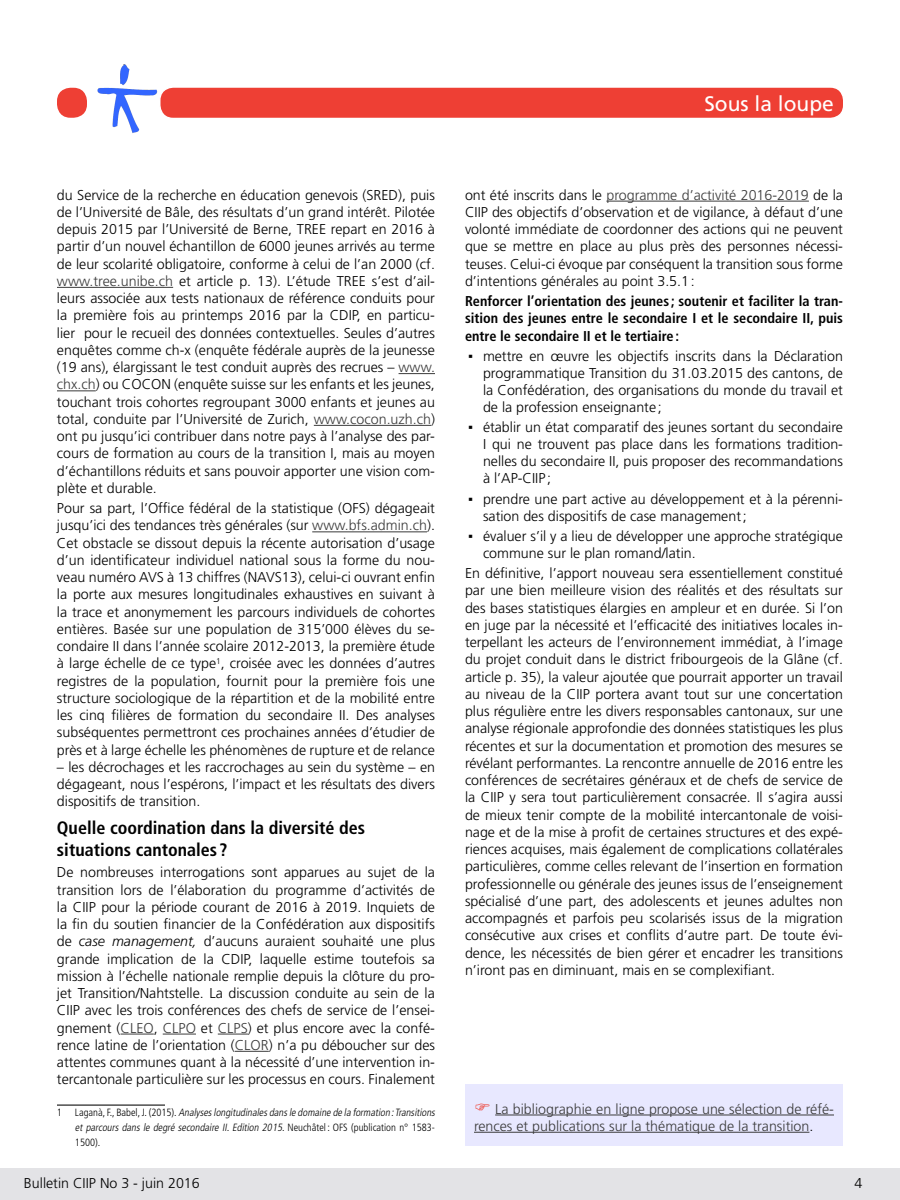
<style>
.page{position:relative;width:900px;height:1200px;background:#fff}
.page>*{position:absolute;margin:0;border:0;box-sizing:border-box;transform-origin:0 0}
.t1{font:21px "Frutiger LT Std";color:#fff}
.Titre_paragraphe1{font:700 condensed 18px/21.6px "Frutiger LT Std";color:#000}
.Note_bas_de_page{font:300 14.25px/17.2px "Frutiger LT Std";color:#000;text-align:justify}
.Puces{font:300 14.25px/17.1px "Frutiger LT Std";color:#000;text-align:justify}
.t2{font:700 condensed 14.25px/17.2px "Frutiger LT Std";color:#000;text-align:justify}
.t3{font:300 14.25px/17.2px "Frutiger LT Std";color:#3b3b3b}
.Bas_de_page_grisé{font:300 14.25px "Frutiger LT Std";color:#000}
.Note_bas_de_page-2{font:italic 300 condensed 10.5px/15px "Frutiger LT Std";color:#000}
.s1{color:#3b3b3b}
.s2{font-style:italic}
.s3{font-style:normal}
.s4{font-family:"Verdana";font-weight:400}
.s5{color:#000}
</style>
<div class="page">
<img style="left:97px;top:64px;width:61px;height:69px">
<div style="left:160px;top:87px;width:684px;height:31px;background:#ee3f34;border-radius:14px"></div>
<div style="left:159px;top:86px;width:685px;height:33px;border:2px solid #fff;border-radius:14px"></div>
<div style="left:57px;top:88px;width:30px;height:30px;background:#ee3f34;border-radius:14px"></div>
<hr style="left:57px;top:287px;width:116px;height:1px;background:#3b3b3b">
<hr style="left:399px;top:373px;width:36px;height:1px;background:#3b3b3b">
<hr style="left:57px;top:391px;width:39px;height:1px;background:#3b3b3b">
<hr style="left:314px;top:425px;width:117px;height:1px;background:#3b3b3b">
<hr style="left:312px;top:532px;width:115px;height:1px;background:#3b3b3b">
<hr style="left:121px;top:1034px;width:33px;height:1px;background:#3b3b3b">
<hr style="left:163px;top:1034px;width:33px;height:1px;background:#3b3b3b">
<hr style="left:218px;top:1034px;width:30px;height:1px;background:#3b3b3b">
<hr style="left:235px;top:1051px;width:34px;height:1px;background:#3b3b3b">
<hr style="left:57px;top:1104px;width:108px;height:2px;background:#4d4d4d">
<hr style="left:606px;top:201px;width:203px;height:1px;background:#3b3b3b">
<div style="left:465px;top:1084px;width:378px;height:62px;background:#e8e8ff"></div>
<hr style="left:495px;top:1115px;width:339px;height:1px;background:#3b3b3b">
<hr style="left:474px;top:1132px;width:335px;height:1px;background:#3b3b3b">
<div style="left:0;top:1168px;width:900px;height:32px;background:#e3e3e6"></div>
<p class="t1" style="left:704px;top:91px;width:131px">Sous la loupe</p>
<p class="Note_bas_de_page" style="left:57px;top:186px;width:380px">du Service de la recherche en éducation genevois (SRED), puis de l’Université de Bâle, des résultats d’un grand intérêt. Pilotée depuis 2015 par l’Université de Berne, TREE repart en 2016 à partir d’un nouvel échantillon de 6000 jeunes arrivés au terme de leur scolarité obligatoire, conforme à celui de l’an 2000 (cf. <span class="s1">www.tree.unibe.ch</span> et article p. 13). L’étude TREE s’est d’ail&shy;leurs associée aux tests nationaux de référence conduits pour la première fois au printemps 2016 par la CDIP, en particu&shy;lier pour le recueil des données contextuelles. Seules d’autres enquêtes comme ch-x (enquête fédérale auprès de la jeunesse (19 ans), élargissant le test conduit auprès des recrues – <span class="s1">www. chx.ch</span>) ou COCON (enquête suisse sur les enfants et les jeunes, touchant trois cohortes regroupant 3000 enfants et jeunes au total, conduite par l’Université de Zurich, <span class="s1">www.cocon.uzh.ch</span>) ont pu jusqu’ici contribuer dans notre pays à l’analyse des par&shy;cours de formation au cours de la transition I, mais au moyen d’échantillons réduits et sans pouvoir apporter une vision com&shy;plète et durable.</p>
<p class="Note_bas_de_page" style="left:57px;top:500px;width:380px">Pour sa part, l’Office fédéral de la statistique (OFS) dégageait jusqu’ici des tendances très générales (sur <span class="s1">www.bfs.admin.ch</span>).<br>Cet obstacle se dissout depuis la récente autorisation d’usage d’un identificateur individuel national sous la forme du nou&shy;veau numéro AVS à 13 chiffres (NAVS13), celui-ci ouvrant enfin la porte aux mesures longitudinales exhaustives en suivant à la trace et anonymement les parcours individuels de cohortes entières. Basée sur une population de 315’000 élèves du se&shy;condaire II dans l’année scolaire 2012-2013, la première étude à large échelle de ce type<sup>1</sup>, croisée avec les données d’autres registres de la population, fournit pour la première fois une structure sociologique de la répartition et de la mobilité entre les cinq filières de formation du secondaire II. Des analyses subséquentes permettront ces prochaines années d’étudier de près et à large échelle les phénomènes de rupture et de relance</p>
<p class="Note_bas_de_page" style="left:57px;top:759px;width:380px">– les décrochages et les raccrochages au sein du système – en dégageant, nous l’espérons, l’impact et les résultats des divers dispositifs de transition.</p>
<p class="Titre_paragraphe1" style="left:57px;top:817px;width:310px">Quelle coordination dans la diversité des situations cantonales ?</p>
<p class="Note_bas_de_page" style="left:57px;top:864px;width:380px">De nombreuses interrogations sont apparues au sujet de la transition lors de l’élaboration du programme d’activités de la CIIP pour la période courant de 2016 à 2019. Inquiets de la fin du soutien financier de la Confédération aux dispositifs de <span class="s2">case management,</span> d’aucuns auraient souhaité une plus grande implication de la CDIP, laquelle estime toutefois sa mission à l’échelle nationale remplie depuis la clôture du pro&shy;jet Transition/Nahtstelle. La discussion conduite au sein de la CIIP avec les trois conférences des chefs de service de l’ensei&shy;gnement (<span class="s1">CLEO</span>, <span class="s1">CLPO</span> et <span class="s1">CLPS</span>) et plus encore avec la confé&shy;rence latine de l’orientation (<span class="s1">CLOR</span>) n’a pu déboucher sur des attentes communes quant à la nécessité d’une intervention in&shy;tercantonale particulière sur les processus en cours. Finalement</p>
<p class="Note_bas_de_page-2" style="left:75px;top:1105px;width:364px;text-indent:-18px"><span class="s3">1 L a g a n à , F. , B a b e l , J . ( 2 0 1 5 ) .</span> Analyseslongitudinalesdansle domaine de la formation :Transitions et parcours dans le degré secondaire II. Edition 2015<span class="s3">. N e u c h â te l : O F S ( p u b l i ca t i o n n ° 1 5 8 3 -<br>1500).</span></p>
<p class="Note_bas_de_page" style="left:465px;top:186px;width:380px">ont été inscrits dans le <span class="s1">programme d’activité 2016-2019</span> de la CIIP des objectifs d’observation et de vigilance, à défaut d’une volonté immédiate de coordonner des actions qui ne peuvent que se mettre en place au plus près des personnes nécessi&shy;teuses. Celui-ci évoque par conséquent la transition sous forme d’intentions générales au point 3.5.1:</p>
<p class="t2" style="left:465px;top:293px;width:380px">Renforcer l’orientation des jeunes ; soutenir et faciliter la tran&shy;sition des jeunes entre le secondaire I et le secondaire II, puis entre le secondaire II et le tertiaire:</p>
<p class="Puces" style="left:483px;top:348px;width:362px;text-indent:-15px"><span class="s4">▪</span> mettre en œuvre les objectifs inscrits dans la Déclaration programmatique Transition du 31.03.2015 des cantons, de la Confédération, des organisations du monde du travail et de la profession enseignante ;</p>
<p class="Puces" style="left:483px;top:419px;width:362px;text-indent:-15px"><span class="s4">▪</span> établir un état comparatif des jeunes sortant du secondaire I qui ne trouvent pas place dans les formations tradition&shy;nelles du secondaire II, puis proposer des recommandations à l’AP-CIIP;</p>
<p class="Puces" style="left:483px;top:490px;width:361px;text-indent:-15px"><span class="s4">▪</span> prendre une part active au développement et à la pérenni&shy;sation des dispositifs de case management;</p>
<p class="Puces" style="left:483px;top:528px;width:362px;text-indent:-15px"><span class="s4">▪</span> évaluer s’il y a lieu de développer une approche stratégique commune sur le plan romand/latin.</p>
<p class="Note_bas_de_page" style="left:465px;top:565px;width:380px">En définitive, l’apport nouveau sera essentiellement constitué par une bien meilleure vision des réalités et des résultats sur des bases statistiques élargies en ampleur et en durée. Si l’on en juge par la nécessité et l’efficacité des initiatives locales in&shy;terpellant les acteurs de l’environnement immédiat, à l’image du projet conduit dans le district fribourgeois de la Glâne (cf. article p. 35), la valeur ajoutée que pourrait apporter un travail au niveau de la CIIP portera avant tout sur une concertation plus régulière entre les divers responsables cantonaux, sur une analyse régionale approfondie des données statistiques les plus récentes et sur la documentation et promotion des mesures se révélant performantes. La rencontre annuelle de 2016 entre les conférences de secrétaires généraux et de chefs de service de la CIIP y sera tout particulièrement consacrée. Il s’agira aussi de mieux tenir compte de la mobilité intercantonale de voisi&shy;nage et de la mise à profit de certaines structures et des expé&shy;riences acquises, mais également de complications collatérales particulières, comme celles relevant de l’insertion en formation professionnelle ou générale des jeunes issus de l’enseignement spécialisé d’une part, des adolescents et jeunes adultes non accompagnés et parfois peu scolarisés issus de la migration consécutive aux crises et conflits d’autre part. De toute évi&shy;dence, les nécessités de bien gérer et encadrer les transitions n’iront pas en diminuant, mais en se complexifiant.</p>
<p class="t3" style="left:474px;top:1100px;width:362px;text-indent:21px">La bibliographie en ligne propose une sélection de réfé&shy;rences et publications sur la thématique de la transition<span class="s5">.</span></p>
<p class="Bas_de_page_grisé" style="left:24px;top:1175px;width:177px">Bulletin CIIP No 3 - juin 2016</p>
<p class="Bas_de_page_grisé" style="left:855px;top:1175px;width:9px">4</p>
</div>
